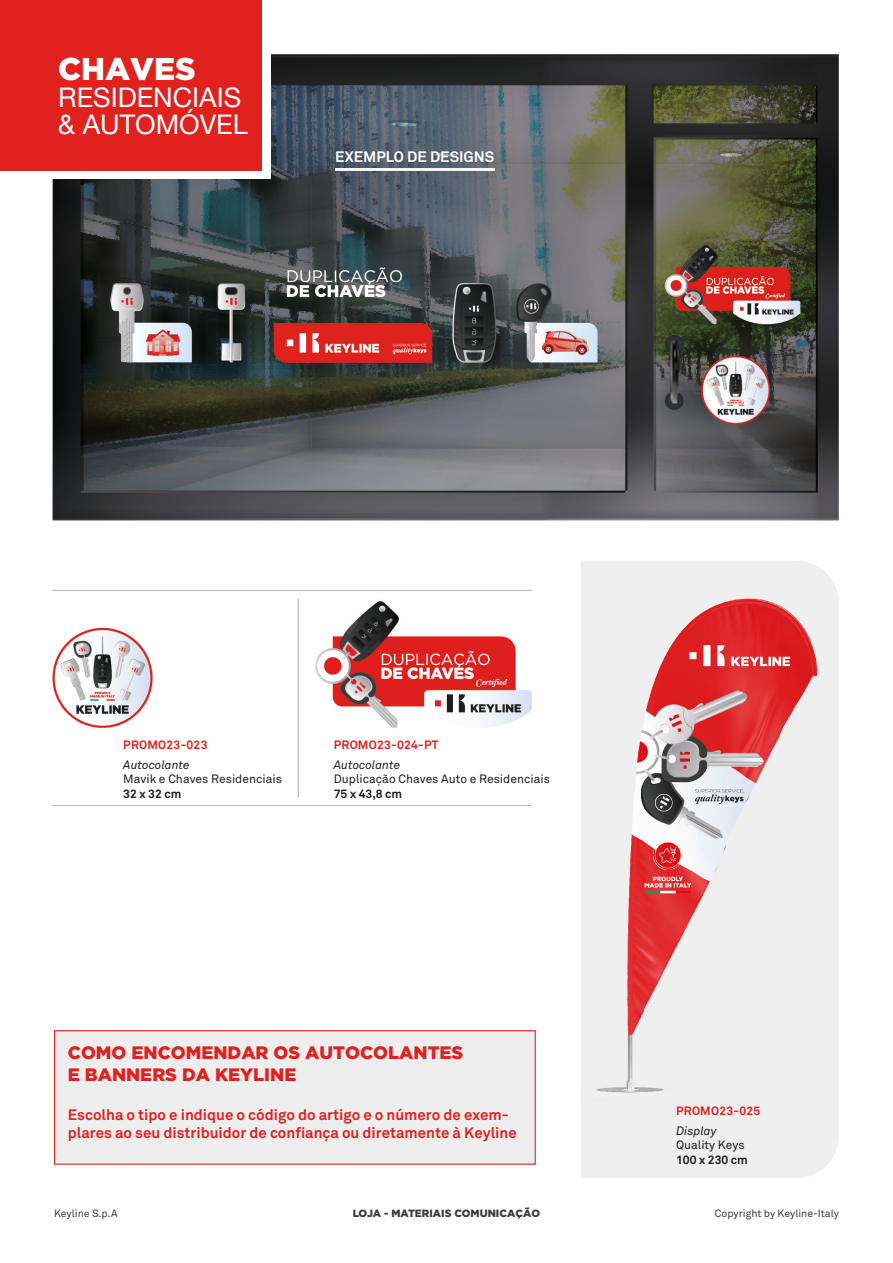
<style>
.page{position:relative;width:893px;height:1263px;background:#fff}
.page>*{position:absolute;margin:0;border:0;box-sizing:border-box;transform-origin:0 0}
.Testo_cirillico{font:900 31.5px "Gotham HTF";color:#fff}
.Testo_cirillico-2{font:27px "Helvetica Neue";color:#fff}
.Testo_cirillico-3{font:900 18px/21.6px "Gotham HTF";color:#e0211e}
.Testo_cirillico-4{font:700 15px/18px "Akkurat Pro";color:#e0211e}
.Testo_cirillico-5{font:700 15px "Akkurat Pro";color:#fff}
.Testo_cirillico-6{font:12px "Akkurat Pro";color:#1d1d1b}
.Testo_cirillico-7{font:700 12px "Akkurat Pro";letter-spacing:.02em;color:#e0211e}
.Testo_cirillico-8{font:italic 12px "Akkurat Pro";color:#1d1d1b}
.Testo_cirillico-9{font:700 12px "Akkurat Pro";color:#1d1d1b}
.t1{font:10.5px "Akkurat Pro";color:#3d3d3c}
.t2{font:900 10.5px "Gotham HTF";color:#3d3d3c}
</style>
<div class="page">
<img style="left:52px;top:54px;width:787px;height:1124px">
<div style="left:0;top:0;width:270px;height:179px;background:#fff"></div>
<div style="left:0;top:0;width:261px;height:170px;background:#e0211e"></div>
<div style="left:55px;top:1031px;width:480px;height:133px;background:#eee"></div>
<div style="left:54px;top:1030px;width:482px;height:135px;border:1px solid #e0211e"></div>
<hr style="left:335px;top:168px;width:160px;height:2px;background:#f4f4f4">
<p class="Testo_cirillico" style="left:58px;top:50px;width:139px">CHAVES</p>
<p class="Testo_cirillico-2" style="left:58px;top:78px;width:184px">RESIDENCIAIS</p>
<p class="Testo_cirillico-2" style="left:58px;top:105px;width:191px">&amp; AUTOMÓVEL</p>
<p class="Testo_cirillico-5" style="left:335px;top:148px;width:161px">EXEMPLO DE DESIGNS</p>
<p class="Testo_cirillico-7" style="left:123px;top:737px;width:86px">PROMO23-023</p>
<p class="Testo_cirillico-8" style="left:123px;top:758px;width:68px">Autocolante</p>
<p class="Testo_cirillico-6" style="left:123px;top:772px;width:160px">Mavik e Chaves Residenciais</p>
<p class="Testo_cirillico-9" style="left:123px;top:786px;width:60px">32 x 32 cm</p>
<p class="Testo_cirillico-7" style="left:334px;top:737px;width:106px">PROMO23-024-PT</p>
<p class="Testo_cirillico-8" style="left:334px;top:758px;width:68px">Autocolante</p>
<p class="Testo_cirillico-6" style="left:334px;top:772px;width:218px">Duplicação Chaves Auto e Residenciais</p>
<p class="Testo_cirillico-9" style="left:334px;top:786px;width:70px">75 x 43,8 cm</p>
<p class="Testo_cirillico-3" style="left:68px;top:1041px;width:397px">COMO ENCOMENDAR OS AUTOCOLANTES<br>E BANNERS DA KEYLINE</p>
<p class="Testo_cirillico-4" style="left:68px;top:1106px;width:450px">Escolha o tipo e indique o código do artigo e o número de exem&shy;plares ao seu distribuidor de confiança ou diretamente à Keyline</p>
<p class="Testo_cirillico-7" style="left:676px;top:1103px;width:86px">PROMO23-025</p>
<p class="Testo_cirillico-8" style="left:676px;top:1124px;width:42px">Display</p>
<p class="Testo_cirillico-6" style="left:676px;top:1138px;width:70px">Quality Keys</p>
<p class="Testo_cirillico-9" style="left:676px;top:1152px;width:73px">100 x 230 cm</p>
<p class="t1" style="left:54px;top:1207px;width:65px">Keyline S.p.A</p>
<p class="t2" style="left:353px;top:1207px;width:189px">LOJA - MATERIAIS COMUNICAÇÃO</p>
<p class="t1" style="left:715px;top:1207px;width:126px">Copyright by Keyline-Italy</p>
</div>
